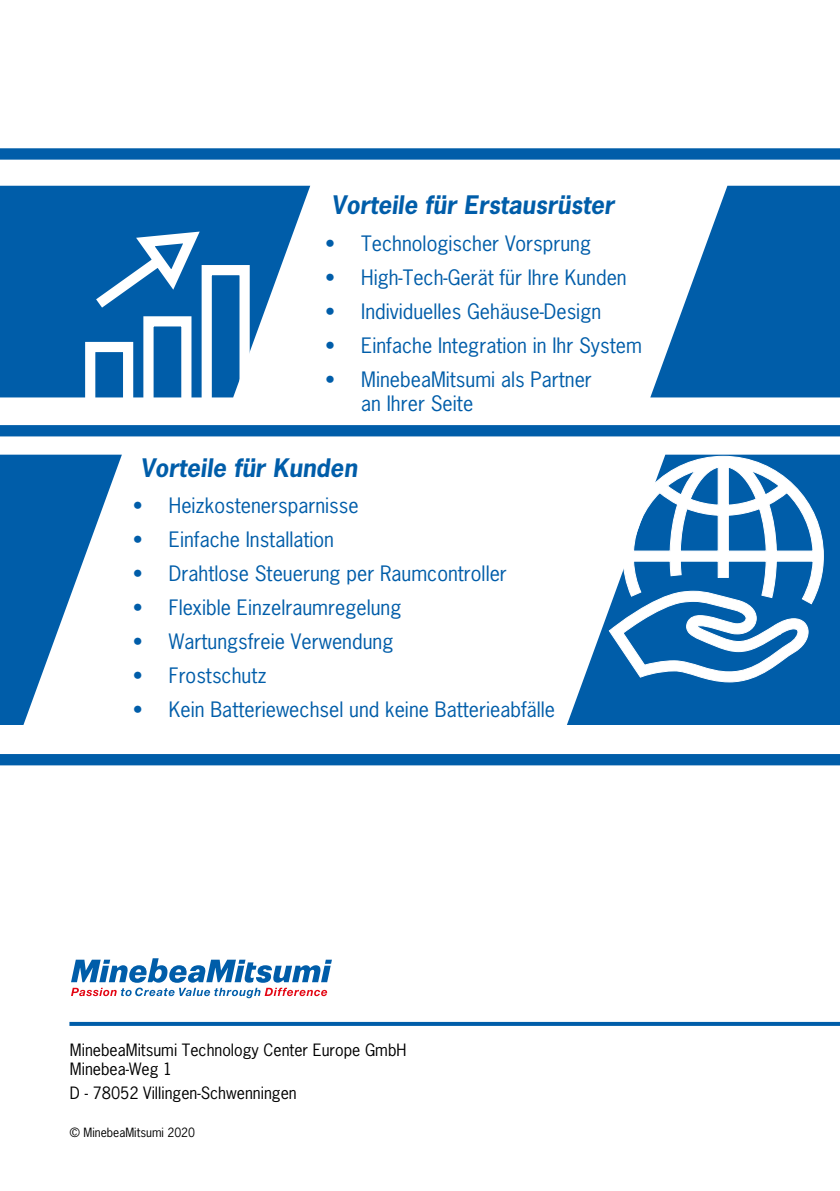
<style>
.page{position:relative;width:840px;height:1191px;background:#fff}
.page>*{position:absolute;margin:0;border:0;box-sizing:border-box;transform-origin:0 0}
.t1{font:italic 700 24px "News Gothic";color:#005da9}
.t2{font:20px/24px "News Gothic";color:#005da9}
.t3{font:16px/19.2px "News Gothic";color:#000}
.t4{font:12px "News Gothic";color:#000}
</style>
<div class="page">
<svg style="left:71px;top:958px;width:261px;height:40px"></svg>
<svg style="left:69px;top:1022px;width:770px;height:4px;fill:#005da9"></svg>
<svg style="left:0;top:186px;width:310px;height:211px;fill:#005da9"></svg>
<svg style="left:84px;top:230px;width:166px;height:168px"></svg>
<svg style="left:567px;top:454px;width:272px;height:271px;fill:#005da9"></svg>
<svg style="left:607px;top:455px;width:216px;height:228px"></svg>
<svg style="left:0;top:454px;width:122px;height:271px"></svg>
<svg style="left:650px;top:186px;width:189px;height:211px"></svg>
<div style="left:0;top:425px;width:839px;height:11px;background:#005da9"></div>
<div style="left:0;top:754px;width:839px;height:11px;background:#005da9"></div>
<div style="left:0;top:148px;width:839px;height:12px;background:#005da9"></div>
<p class="t1" style="left:331px;top:189px;width:284px">Vorteile für Erstausrüster</p>
<p class="t2" style="left:325px;top:231px;width:267px">• Technologischer Vorsprung</p>
<p class="t2" style="left:325px;top:265px;width:303px">• High-Tech-Gerät für Ihre Kunden</p>
<p class="t2" style="left:325px;top:299px;width:277px">• Individuelles Gehäuse-Design</p>
<p class="t2" style="left:325px;top:333px;width:318px">• Einfache Integration in Ihr System</p>
<p class="t2" style="left:361px;top:367px;width:232px;text-indent:-36px">• MinebeaMitsumi als Partner an Ihrer Seite</p>
<p class="t1" style="left:140px;top:452px;width:218px">Vorteile für Kunden</p>
<p class="t2" style="left:133px;top:492px;width:227px">• Heizkostenersparnisse</p>
<p class="t2" style="left:133px;top:526px;width:202px">• Einfache Installation</p>
<p class="t2" style="left:133px;top:560px;width:375px">• Drahtlose Steuerung per Raumcontroller</p>
<p class="t2" style="left:133px;top:594px;width:270px">• Flexible Einzelraumregelung</p>
<p class="t2" style="left:133px;top:628px;width:262px">• Wartungsfreie Verwendung</p>
<p class="t2" style="left:133px;top:662px;width:135px">• Frostschutz</p>
<p class="t2" style="left:133px;top:696px;width:423px">• Kein Batteriewechsel und keine Batterieabfälle</p>
<p class="t3" style="left:70px;top:1039px;width:338px">MinebeaMitsumi Technology Center Europe GmbH<br>Minebea-Weg 1</p>
<p class="t3" style="left:70px;top:1082px;width:228px">D - 78052 Villingen-Schwenningen</p>
<p class="t4" style="left:70px;top:1124px;width:127px">© MinebeaMitsumi 2020</p>
</div>
